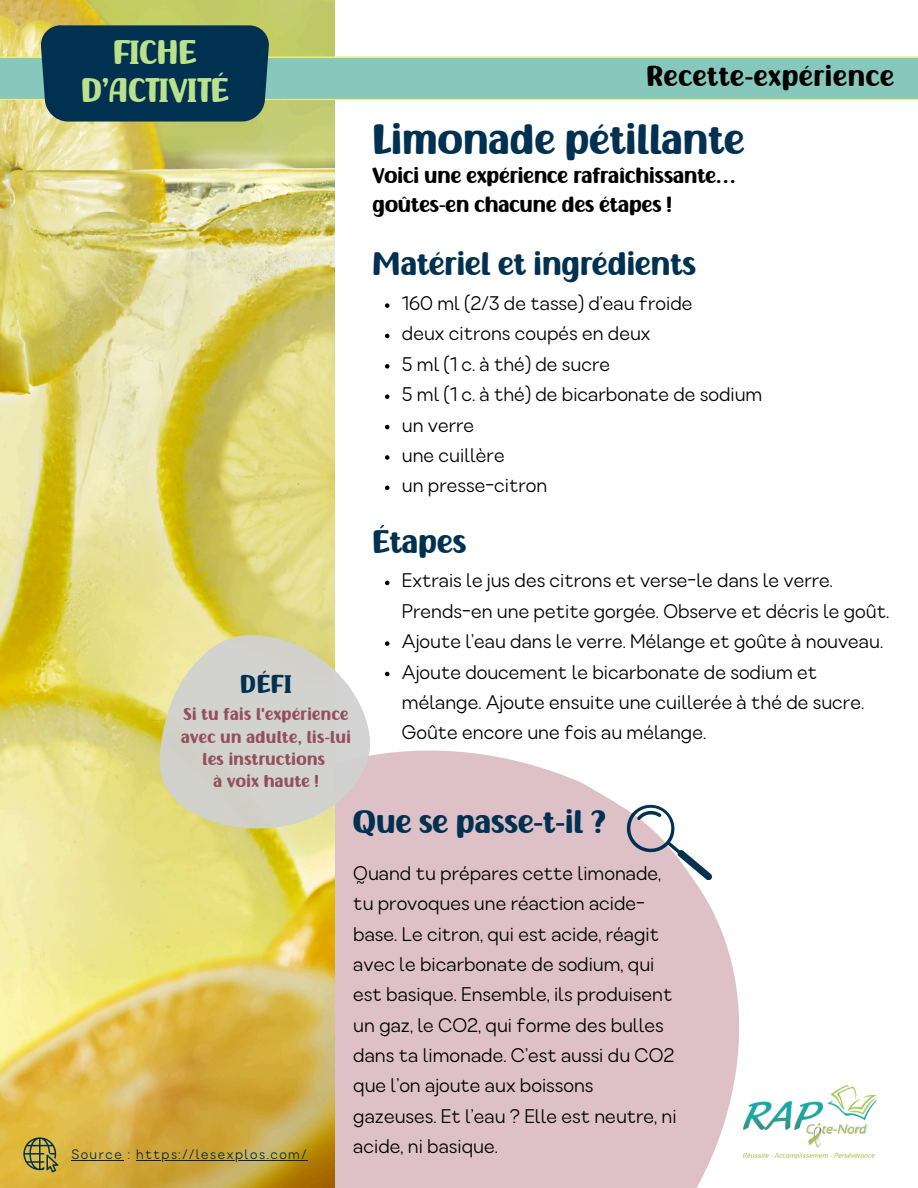
<style>
.page{position:relative;width:918px;height:1188px;background:#fff}
.page>*{position:absolute;margin:0;border:0;box-sizing:border-box;transform-origin:0 0}
.t1{font:40.5px "Floridin";color:#003151}
.t2{font:32.7px/37.2px "Floridin";color:#bce18d;text-align:center}
.t3{font:31.2px "Floridin";color:#003151}
.t4{font:27.6px "Floridin";letter-spacing:.025em;color:#000}
.t5{font:24.75px "Floridin";color:#003151}
.t6{font:21px/29.2px "Floridin";color:#000}
.t7{font:17.25px/30.3px "Gatter Sans";color:#000}
.t8{font:16.5px/22.2px "Floridin";letter-spacing:.025em;color:#944f5d;text-align:center}
.t9{font:12px "Gatter Sans";letter-spacing:.13em;color:#00263e}
</style>
<div class="page">
<svg style="left:334px;top:750px;width:426px;height:438px;background:#e2c9ce"></svg>
<img style="left:0;top:0;width:334px;height:1188px">
<svg style="left:625px;top:800px;width:87px;height:87px"></svg>
<svg style="left:160px;top:635px;width:210px;height:194px;background:#d7d4c3"></svg>
<svg style="left:23px;top:1137px;width:35px;height:35px"></svg>
<svg style="left:385px;top:303px;width:4px;height:5px"></svg>
<svg style="left:385px;top:334px;width:4px;height:4px"></svg>
<svg style="left:385px;top:364px;width:4px;height:5px"></svg>
<svg style="left:385px;top:394px;width:4px;height:5px"></svg>
<svg style="left:385px;top:425px;width:4px;height:4px"></svg>
<svg style="left:385px;top:455px;width:4px;height:5px"></svg>
<svg style="left:385px;top:486px;width:4px;height:4px"></svg>
<hr style="left:71px;top:1160px;width:52px;height:1px;background:#00263e">
<hr style="left:136px;top:1160px;width:172px;height:1px;background:#00263e">
<svg style="left:385px;top:581px;width:4px;height:4px"></svg>
<svg style="left:385px;top:641px;width:4px;height:5px"></svg>
<svg style="left:385px;top:672px;width:4px;height:4px"></svg>
<svg style="left:0;top:25px;width:918px;height:97px"></svg>
<img style="left:744px;top:1085px;width:133px;height:73px">
<h3 class="t2" style="left:81px;top:35px;width:149px">FICHE<br>D’ACTIVITÉ</h3>
<p class="t5" style="left:240px;top:671px;width:53px">DÉFI</p>
<p class="t8" style="left:181px;top:704px;width:171px">Si tu fais l'expérience avec un adulte, lis-lui les instructions<br>à voix haute !</p>
<p class="t4" style="left:647px;top:61px;width:249px">Recette-expérience</p>
<p class="t1" style="left:373px;top:117px;width:373px">Limonade pétillante</p>
<h3 class="t6" style="left:373px;top:162px;width:366px">Voici une expérience rafraîchissante… goûtes-en chacune des étapes !</h3>
<h2 class="t3" style="left:373px;top:247px;width:325px">Matériel et ingrédients</h2>
<p class="t7" style="left:402px;top:290px;width:292px">160 ml (2/3 de tasse) d’eau froide deux citrons coupés en deux</p>
<h4 class="t7" style="left:402px;top:350px;width:210px">5 ml (1 c. à thé) de sucre</h4>
<h1 class="t7" style="left:402px;top:381px;width:362px">5 ml (1 c. à thé) de bicarbonate de sodium</h1>
<h5 class="t7" style="left:402px;top:411px;width:74px">un verre</h5>
<h3 class="t7" style="left:402px;top:441px;width:104px">une cuillère</h3>
<p class="t7" style="left:402px;top:472px;width:147px">un presse-citron</p>
<p class="t3" style="left:373px;top:525px;width:95px">Étapes</p>
<p class="t7" style="left:402px;top:567px;width:489px">Extrais le jus des citrons et verse-le dans le verre.<br>Prends-en une petite gorgée. Observe et décris le goût.</p>
<p class="t7" style="left:402px;top:628px;width:483px">Ajoute l’eau dans le verre. Mélange et goûte à nouveau.</p>
<p class="t7" style="left:402px;top:658px;width:464px">Ajoute doucement le bicarbonate de sodium et mélange. Ajoute ensuite une cuillerée à thé de sucre.<br>Goûte encore une fois au mélange.</p>
<p class="t9" style="left:71px;top:1148px;width:60px">Source :</p>
<p class="t9" style="left:136px;top:1148px;width:172px">https://lesexplos.com/</p>
<h3 class="t3" style="left:353px;top:805px;width:254px">Que se passe-t-il ?</h3>
<h6 class="t7" style="left:353px;top:859px;width:325px">Quand tu prépares cette limonade, tu provoques une réaction acide&shy;base. Le citron, qui est acide, réagit avec le bicarbonate de sodium, qui est basique. Ensemble, ils produisent un gaz, le CO2, qui forme des bulles dans ta limonade. C’est aussi du CO2 que l’on ajoute aux boissons gazeuses. Et l’eau ? Elle est neutre, ni acide, ni basique.</h6>
</div>
